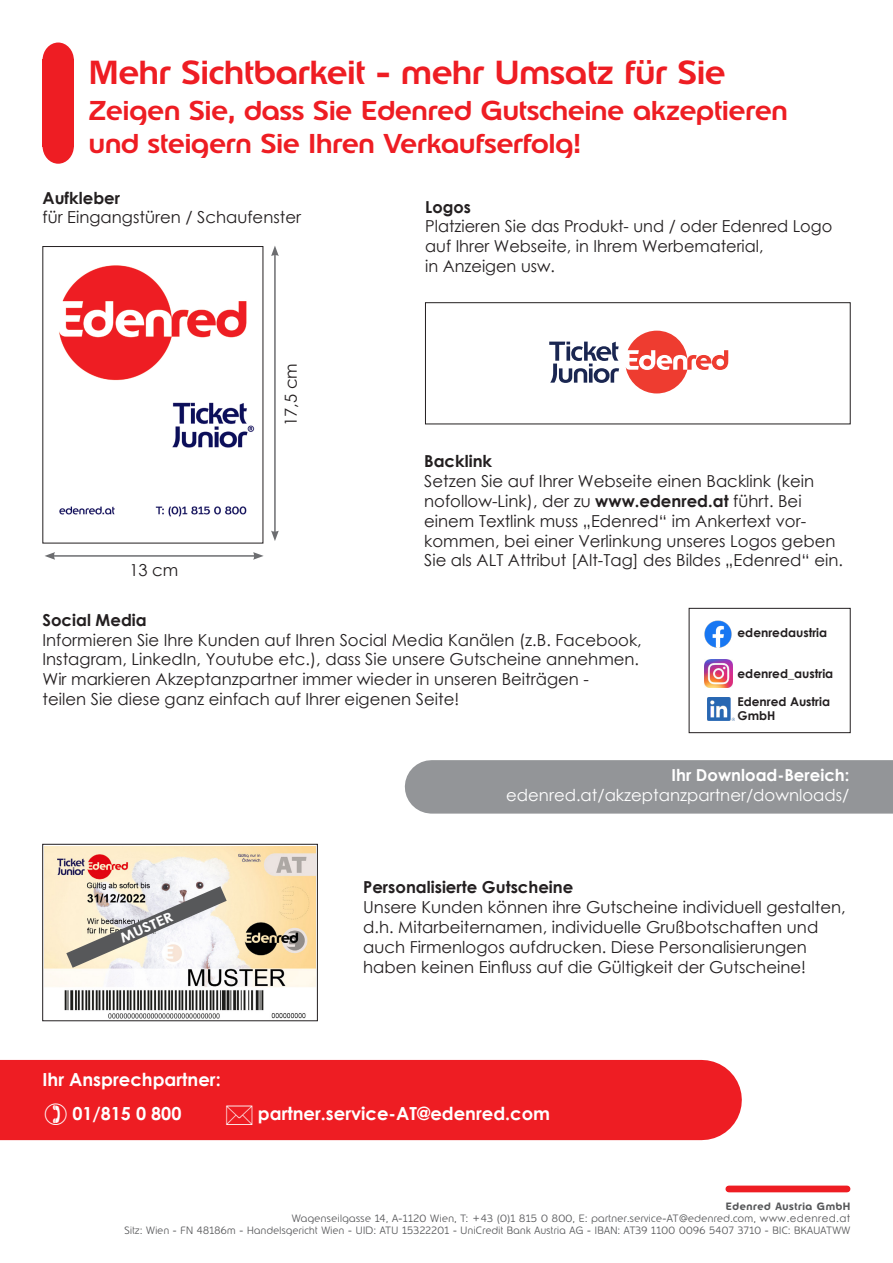
<style>
.page{position:relative;width:893px;height:1263px;background:#fff}
.page>*{position:absolute;margin:0;border:0;box-sizing:border-box;transform-origin:0 0}
.t1{font:500 33px "Edenred";color:#ee1d23}
.t2{font:500 27px/32.4px "Edenred";color:#ee1d23}
.t3{font:700 18px "Century Gothic";color:#fff}
.t4{font:16.5px/19.8px "Century Gothic";color:#231f20}
.t5{font:700 16.5px "Century Gothic";color:#231f20}
.t6{font:16.5px "Century Gothic";color:#fff}
.t7{font:700 16.5px "Century Gothic";color:#fff}
.t8{font:700 13.5px "Century Gothic";color:#fff;scale:1.16 1}
.t9{font:700 12.15px/14.5px "Century Gothic";color:#231f20}
.t10{font:300 10.5px "Edenred";letter-spacing:.04em;color:#57585a;scale:.95 1}
.t11{font:300 10.5px "Edenred";letter-spacing:.04em;color:#57585a}
.t12{font:700 10.5px "Edenred";letter-spacing:.06em;color:#57585a;scale:.96 1}
.s1{font-weight:700}
.s2{font-family:"Century Gothic";font-weight:400}
</style>
<div class="page">
<div style="left:0;top:1060px;width:702px;height:80px;background:#ee1d23"></div>
<div style="left:425px;top:302px;width:425px;height:122px;border:1px solid #231f20"></div>
<img style="left:59px;top:265px;width:196px;height:252px">
<hr style="left:274px;top:254px;width:2px;height:279px;background:#6c6d70">
<svg style="left:271px;top:531px;width:8px;height:10px"></svg>
<svg style="left:271px;top:246px;width:8px;height:10px"></svg>
<hr style="left:53px;top:555px;width:202px;height:2px;background:#6c6d70">
<svg style="left:45px;top:552px;width:10px;height:8px"></svg>
<svg style="left:253px;top:552px;width:11px;height:8px"></svg>
<svg style="left:549px;top:342px;width:70px;height:41px"></svg>
<svg style="left:626px;top:331px;width:102px;height:62px"></svg>
<div style="left:43px;top:59px;width:31px;height:88px;background:#ee1d23"></div>
<div style="left:43px;top:43px;width:31px;height:35px;background:#ee1d23;border-radius:50%"></div>
<div style="left:43px;top:128px;width:31px;height:36px;background:#ee1d23;border-radius:50%"></div>
<div style="left:729px;top:1185px;width:118px;height:7px;background:#ee1d23"></div>
<img style="left:45px;top:846px;width:271px;height:173px">
<div style="left:43px;top:844px;width:275px;height:177px;border:1px solid #231f20"></div>
<svg style="left:66px;top:886px;width:161px;height:82px"></svg>
<div style="left:432px;top:760px;width:461px;height:54px;background:#939598"></div>
<div style="left:689px;top:608px;width:161px;height:125px;border:1px solid #231f20"></div>
<img style="left:705px;top:659px;width:27px;height:28px">
<img style="left:705px;top:620px;width:27px;height:27px">
<img style="left:707px;top:697px;width:28px;height:24px">
<p class="t1" style="left:89px;top:50px;width:638px">Mehr Sichtbarkeit - mehr Umsatz für Sie</p>
<p class="t2" style="left:89px;top:94px;width:700px">Zeigen Sie, dass Sie Edenred Gutscheine akzeptieren und steigern Sie Ihren Verkaufserfolg!</p>
<p class="t5" style="left:43px;top:185px;width:79px">Aufkleber</p>
<p class="t4" style="left:43px;top:207px;width:260px">für Eingangstüren / Schaufenster</p>
<p class="t4" style="left:425px;top:196px;width:409px"><span class="s1">Logos<br></span>Platzieren Sie das Produkt- und / oder Edenred Logo auf Ihrer Webseite, in Ihrem Werbematerial,<br>in Anzeigen usw.</p>
<p class="t4" style="left:129px;top:560px;width:51px">13 cm</p>
<p class="t4" style="left:281px;top:426px;width:64px;rotate:-90deg">17,5 cm</p>
<p class="t5" style="left:424px;top:449px;width:69px">Backlink</p>
<p class="t4" style="left:424px;top:471px;width:420px">Setzen Sie auf Ihrer Webseite einen Backlink (kein nofollow-Link), der zu <span class="s1">www.edenred.at</span> führt. Bei einem Textlink muss „Edenred“ im Ankertext vor&shy;kommen, bei einer Verlinkung unseres Logos geben Sie als ALT Attribut [Alt-Tag] des Bildes „Edenred“ ein.</p>
<p class="t5" style="left:43px;top:607px;width:106px">Social Media</p>
<p class="t4" style="left:43px;top:629px;width:601px">Informieren Sie Ihre Kunden auf Ihren Social Media Kanälen (z.B. Facebook, Instagram, LinkedIn, Youtube etc.), dass Sie unsere Gutscheine annehmen.<br>Wir markieren Akzeptanzpartner immer wieder in unseren Beiträgen -<br>teilen Sie diese ganz einfach auf Ihrer eigenen Seite!</p>
<p class="t9" style="left:737px;top:624px;width:91px">edenredaustria</p>
<p class="t9" style="left:737px;top:666px;width:97px">edenred_austria</p>
<p class="t9" style="left:737px;top:693px;width:94px">Edenred Austria<br>GmbH</p>
<p class="t8" style="left:117px;top:928px;width:50px;rotate:-23deg">MUSTER</p>
<p class="t7" style="left:671px;top:762px;width:179px">Ihr Download-Bereich:</p>
<p class="t6" style="left:506px;top:783px;width:345px">edenred.at/akzeptanzpartner/downloads/</p>
<p class="t5" style="left:363px;top:875px;width:212px">Personalisierte Gutscheine</p>
<p class="t4" style="left:363px;top:897px;width:484px">Unsere Kunden können ihre Gutscheine individuell gestalten, d.h. Mitarbeiternamen, individuelle Grußbotschaften und auch Firmenlogos aufdrucken. Diese Personalisierungen haben keinen Einfluss auf die Gültigkeit der Gutscheine!</p>
<p class="t3" style="left:43px;top:1066px;width:180px">Ihr Ansprechpartner:</p>
<p class="t3" style="left:72px;top:1100px;width:111px">01/815 0 800</p>
<p class="t3" style="left:258px;top:1100px;width:294px">partner.service-AT@edenred.com</p>
<p class="t12" style="left:726px;top:1199px;width:131px">Edenred Austria GmbH</p>
<p class="t11" style="left:292px;top:1211px;width:560px">Wagenseilgasse 14, A-1120 Wien, T: +43 (0)1 815 0 800, E: partner.service-AT@edenred.com, <span class="s2">www.edenred.at</span></p>
<p class="t10" style="left:125px;top:1223px;width:766px">Sitz: Wien - FN 48186m - Handelsgericht Wien - UID: ATU 15322201 - UniCredit Bank Austria AG - IBAN: AT39 1100 0096 5407 3710 - BIC: BKAUATWW</p>
</div>
